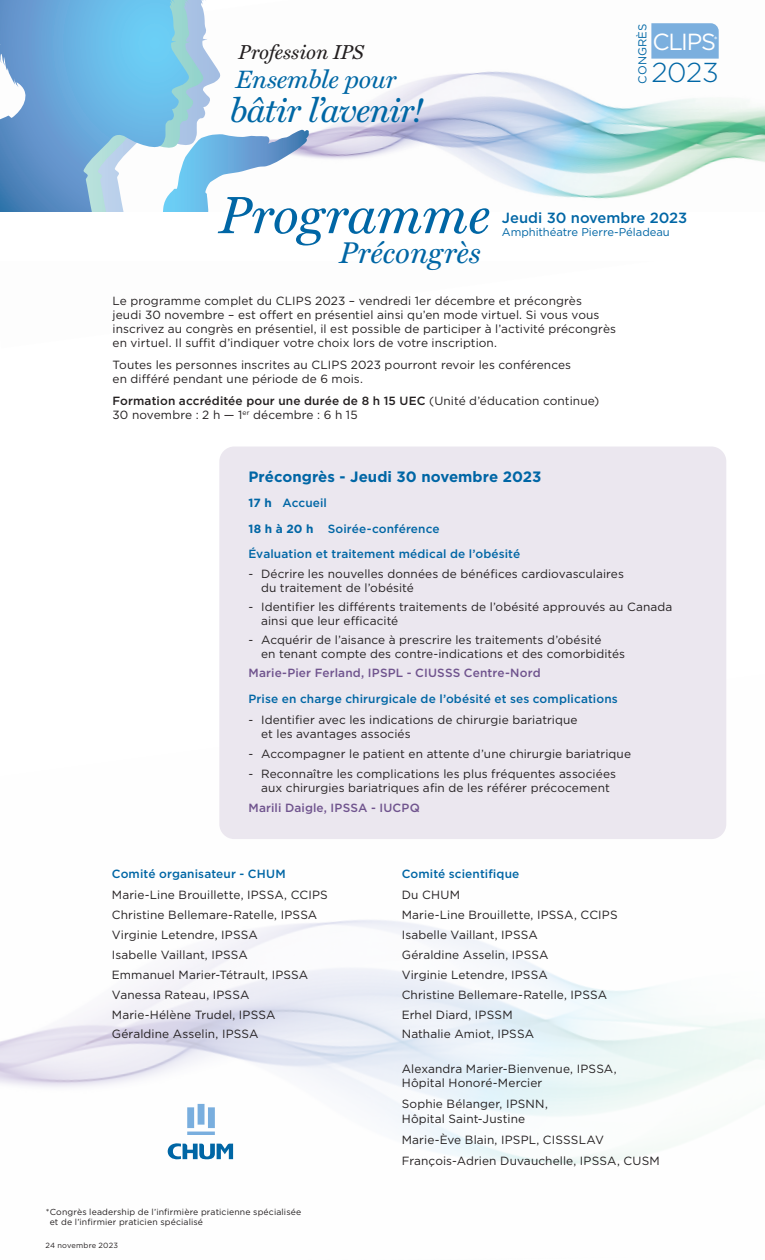
<style>
.page{position:relative;width:765px;height:1260px;background:#fff}
.page>*{position:absolute;margin:0;border:0;box-sizing:border-box;transform-origin:0 0}
.t1{font:italic 52.88px "Miller Text";letter-spacing:-.01em;color:#0066a5}
.t2{font:italic 34.12px "Miller Text";letter-spacing:-.025em;color:#0067a5}
.t3{font:italic 30.25px "Miller Text";color:#0066a5}
.t4{font:300 27.38px "Gotham";color:#0066a5}
.t5{font:italic 25.25px "Miller Text";letter-spacing:-.015em;color:#0067a5}
.t6{font:23.25px "Gotham";letter-spacing:-.055em;color:#fff}
.t7{font:italic 20.25px "Miller Text";letter-spacing:-.01em;color:#231f20}
.cdt{font:700 15px "Gotham";color:#0066a5}
.t8{font:500 14.75px "Gotham";color:#0066a5}
.cdt-2{font:11.88px/14.2px "Gotham";letter-spacing:.01em;color:#231f20}
.cdt-3{font:500 11.88px "Gotham";letter-spacing:.01em;color:#0066a5}
.cdt-4{font:500 11.88px "Gotham";letter-spacing:.01em;color:#70548e}
.t9{font:11.5px "Gotham";letter-spacing:.005em;color:#0067a5}
.t10{font:11.25px "Gotham";letter-spacing:-.005em;color:#0066a5}
.t11{font:9.38px "Gotham";color:#fff}
.t12{font:8.75px/10.5px "Gotham";letter-spacing:.015em;color:#231f20}
.cdt-5{font:7.5px "Gotham";letter-spacing:.025em;color:#231f20}
.s1{font-weight:500}
.s2{font-weight:700}
</style>
<div class="page">
<img style="left:309px;top:71px;width:456px;height:128px">
<svg style="left:651px;top:23px;width:68px;height:36px;background:#7fb1de"></svg>
<svg style="left:204px;top:0;width:17px;height:117px"></svg>
<svg style="left:189px;top:0;width:15px;height:129px;background:#a9c7e1"></svg>
<svg style="left:0;top:0;width:189px;height:212px;background:#7bb6de"></svg>
<svg style="left:163px;top:129px;width:146px;height:83px"></svg>
<div style="left:219px;top:447px;width:507px;height:392px;background:#ebe7ef;border-radius:15px"></div>
<svg style="left:187px;top:1104px;width:28px;height:31px"></svg>
<svg style="left:168px;top:1143px;width:65px;height:17px"></svg>
<p class="t7" style="left:239px;top:40px;width:127px">Profession IPS</p>
<p class="t5" style="left:236px;top:65px;width:162px">Ensemble pour</p>
<p class="t2" style="left:230px;top:90px;width:196px">bâtir l’avenir!</p>
<p class="t9" style="left:635px;top:84px;width:61px;rotate:-90deg">CONGRÈS</p>
<p class="t6" style="left:652px;top:27px;width:65px">CLIPS</p>
<p class="t11" style="left:714px;top:34px;width:6px">*</p>
<p class="t4" style="left:651px;top:56px;width:69px">2023</p>
<p class="t1" style="left:219px;top:184px;width:272px">Programme</p>
<p class="t3" style="left:340px;top:235px;width:143px">Précongrès</p>
<p class="t8" style="left:502px;top:208px;width:187px">Jeudi 30 novembre 2023</p>
<p class="t10" style="left:502px;top:225px;width:169px">Amphithéatre Pierre-Péladeau</p>
<p class="cdt-2" style="left:113px;top:293px;width:505px">Le programme complet du CLIPS 2023 – vendredi 1er décembre et précongrès<br>jeudi 30 novembre – est offert en présentiel ainsi qu’en mode virtuel. Si vous vous inscrivez au congrès en présentiel, il est possible de participer à l’activité précongrès en virtuel. Il suffit d’indiquer votre choix lors de votre inscription.</p>
<p class="cdt-2" style="left:113px;top:357px;width:460px">Toutes les personnes inscrites au CLIPS 2023 pourront revoir les conférences en différé pendant une période de 6 mois.</p>
<p class="cdt-2" style="left:113px;top:393px;width:488px"><span class="s1">Formation accréditée pour une durée de 8 h 15 UEC</span> (Unité d’éducation continue)<br>30 novembre : 2 h — 1<sup>er</sup> décembre : 6 h 15</p>
<p class="cdt" style="left:249px;top:467px;width:295px">Précongrès - Jeudi 30 novembre 2023</p>
<p class="cdt-3" style="left:249px;top:495px;width:80px"><span class="s2">17 h</span> Accueil</p>
<p class="cdt-3" style="left:249px;top:521px;width:193px"><span class="s2">18 h à 20 h</span> Soirée-conférence</p>
<p class="cdt-3" style="left:249px;top:546px;width:273px">Évaluation et traitement médical de l’obésité</p>
<p class="cdt-2" style="left:261px;top:567px;width:364px;text-indent:-12px">- Décrire les nouvelles données de bénéfices cardiovasculaires du traitement de l’obésité</p>
<p class="cdt-2" style="left:261px;top:600px;width:413px;text-indent:-12px">- Identifier les différents traitements de l’obésité approuvés au Canada ainsi que leur efficacité</p>
<p class="cdt-2" style="left:261px;top:633px;width:366px;text-indent:-12px">- Acquérir de l’aisance à prescrire les traitements d’obésité<br>en tenant compte des contre-indications et des comorbidités</p>
<p class="cdt-4" style="left:249px;top:665px;width:294px">Marie-Pier Ferland, IPSPL - CIUSSS Centre-Nord</p>
<p class="cdt-3" style="left:249px;top:691px;width:371px">Prise en charge chirurgicale de l’obésité et ses complications</p>
<p class="cdt-2" style="left:261px;top:713px;width:318px;text-indent:-12px">- Identifier avec les indications de chirurgie bariatrique et les avantages associés</p>
<p class="cdt-2" style="left:249px;top:747px;width:384px">- Accompagner le patient en attente d’une chirurgie bariatrique</p>
<p class="cdt-2" style="left:249px;top:767px;width:369px;text-align:center">- Reconnaître les complications les plus fréquentes associées aux chirurgies bariatriques afin de les référer précocement</p>
<p class="cdt-4" style="left:249px;top:800px;width:173px">Marili Daigle, IPSSA - IUCPQ</p>
<p class="cdt-3" style="left:112px;top:866px;width:175px">Comité organisateur - CHUM</p>
<p class="cdt-2" style="left:112px;top:888px;width:217px">Marie-Line Brouillette, IPSSA, CCIPS</p>
<p class="cdt-2" style="left:112px;top:908px;width:207px">Christine Bellemare-Ratelle, IPSSA</p>
<p class="cdt-2" style="left:112px;top:928px;width:148px">Virginie Letendre, IPSSA</p>
<p class="cdt-2" style="left:112px;top:947px;width:138px">Isabelle Vaillant, IPSSA</p>
<p class="cdt-2" style="left:112px;top:967px;width:198px">Emmanuel Marier-Tétrault, IPSSA</p>
<p class="cdt-2" style="left:112px;top:987px;width:139px">Vanessa Rateau, IPSSA</p>
<p class="cdt-2" style="left:112px;top:1007px;width:165px">Marie-Hélène Trudel, IPSSA</p>
<p class="cdt-2" style="left:112px;top:1027px;width:148px">Géraldine Asselin, IPSSA</p>
<p class="t12" style="left:50px;top:1206px;width:253px;text-indent:-4px">*Congrès leadership de l’infirmière praticienne spécialisée et de l’infirmier praticien spécialisé</p>
<p class="cdt-5" style="left:46px;top:1241px;width:74px">24 novembre 2023</p>
<p class="cdt-3" style="left:402px;top:866px;width:119px">Comité scientifique</p>
<p class="cdt-2" style="left:402px;top:888px;width:60px">Du CHUM</p>
<p class="cdt-2" style="left:402px;top:908px;width:217px">Marie-Line Brouillette, IPSSA, CCIPS</p>
<p class="cdt-2" style="left:402px;top:928px;width:138px">Isabelle Vaillant, IPSSA</p>
<p class="cdt-2" style="left:402px;top:947px;width:148px">Géraldine Asselin, IPSSA</p>
<p class="cdt-2" style="left:402px;top:967px;width:148px">Virginie Letendre, IPSSA</p>
<p class="cdt-2" style="left:402px;top:987px;width:207px">Christine Bellemare-Ratelle, IPSSA</p>
<p class="cdt-2" style="left:402px;top:1007px;width:112px">Erhel Diard, IPSSM</p>
<p class="cdt-2" style="left:402px;top:1027px;width:134px">Nathalie Amiot, IPSSA</p>
<p class="cdt-2" style="left:402px;top:1061px;width:217px">Alexandra Marier-Bienvenue, IPSSA,<br>Hôpital Honoré-Mercier</p>
<p class="cdt-2" style="left:402px;top:1097px;width:148px">Sophie Bélanger, IPSNN,<br>Hôpital Saint-Justine</p>
<p class="cdt-2" style="left:402px;top:1132px;width:204px">Marie-Ève Blain, IPSPL, CISSSLAV</p>
<p class="cdt-2" style="left:402px;top:1154px;width:260px">François-Adrien Duvauchelle, IPSSA, CUSM</p>
</div>
